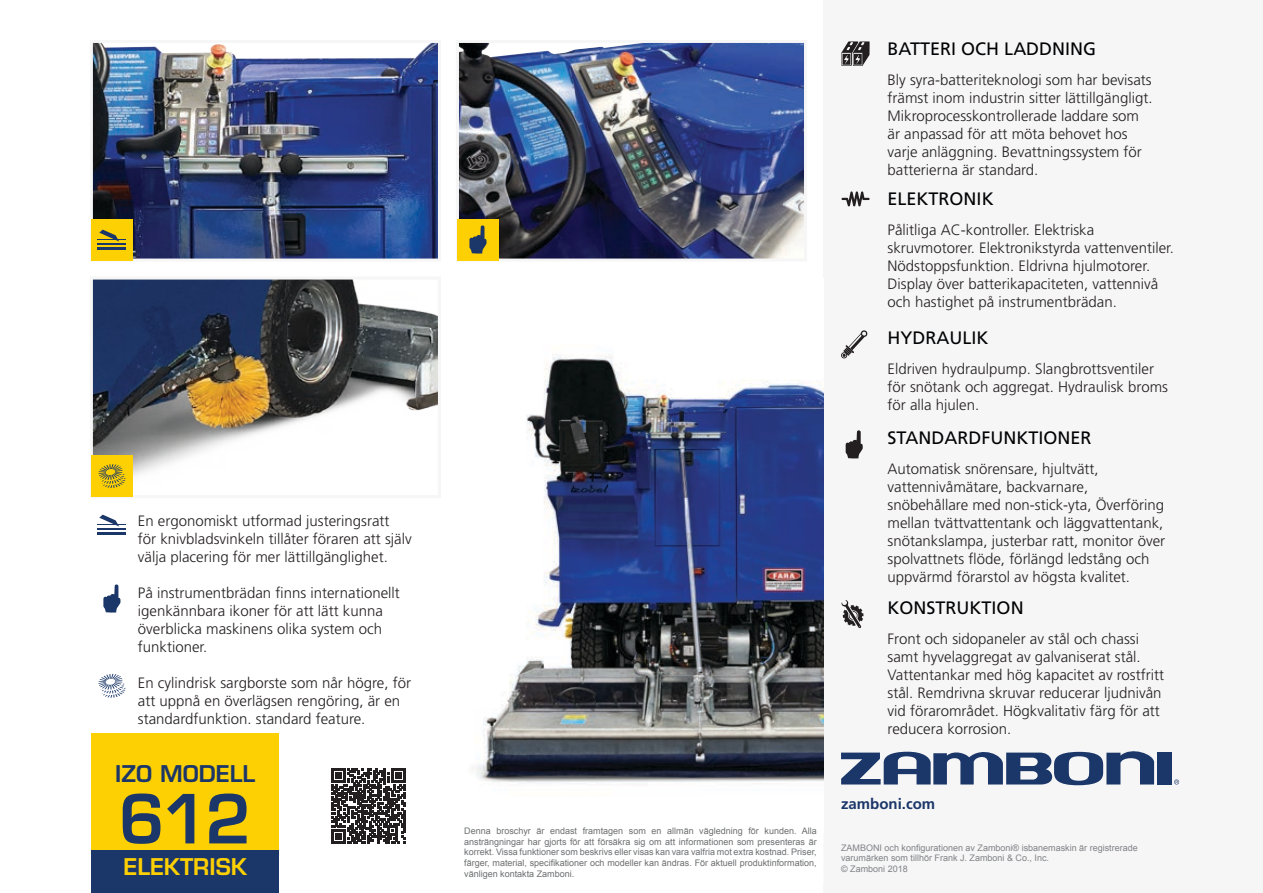
<style>
.page{position:relative;width:1263px;height:893px;background:#fff}
.page>*{position:absolute;margin:0;border:0;box-sizing:border-box;transform-origin:0 0}
.t1{font:600 66px "Eurostile LT Std";color:#1b3668}
.t2{font:600 22.5px "Eurostile LT Std";color:#1b3668}
.t3{font:600 22.5px "Eurostile LT Std";color:#fdd004}
.t4{font:18px "Frutiger";color:#010203}
.t5{font:300 15px/18px "Frutiger";color:#231f20}
.t6{font:700 15px "Frutiger";color:#1b3668}
.t7{font:9px/10.8px "Arial";color:#6d6f71;text-align:justify}
.t8{font:9px/10.8px "Arial";color:#808285}
</style>
<div class="page">
<div style="left:823px;top:0;width:440px;height:893px;background:#f6f6f7"></div>
<div style="left:91px;top:733px;width:188px;height:160px;background:#fdd004"></div>
<img style="left:473px;top:354px;width:350px;height:429px">
<img style="left:94px;top:281px;width:343px;height:213px">
<div style="left:90px;top:277px;width:351px;height:221px;border:3px solid #f6f6f7"></div>
<img style="left:460px;top:44px;width:343px;height:214px">
<div style="left:456px;top:40px;width:351px;height:222px;border:3px solid #f6f6f7"></div>
<img style="left:94px;top:44px;width:343px;height:214px">
<div style="left:90px;top:40px;width:351px;height:222px;border:3px solid #f6f6f7"></div>
<svg style="left:331px;top:768px;width:75px;height:75px"></svg>
<div style="left:1157px;top:752px;width:14px;height:32px;background:#1b3668"></div>
<svg style="left:841px;top:751px;width:313px;height:34px"></svg>
<svg style="left:1174px;top:779px;width:5px;height:5px"></svg>
<div style="left:91px;top:850px;width:188px;height:43px;background:#1b3668"></div>
<div style="left:91px;top:219px;width:41px;height:41px;background:#fdd004"></div>
<div style="left:457px;top:219px;width:41px;height:41px;background:#fdd004"></div>
<svg style="left:841px;top:41px;width:29px;height:25px"></svg>
<svg style="left:841px;top:191px;width:29px;height:15px"></svg>
<svg style="left:841px;top:600px;width:22px;height:28px"></svg>
<div style="left:91px;top:456px;width:41px;height:41px;background:#fdd004"></div>
<svg style="left:841px;top:330px;width:27px;height:29px"></svg>
<svg style="left:846px;top:430px;width:17px;height:29px"></svg>
<svg style="left:103px;top:584px;width:17px;height:29px"></svg>
<svg style="left:469px;top:225px;width:17px;height:29px"></svg>
<hr style="left:98px;top:528px;width:28px;height:2px;background:#1b3668">
<hr style="left:98px;top:532px;width:28px;height:2px;background:#1b3668">
<svg style="left:98px;top:515px;width:28px;height:12px"></svg>
<hr style="left:98px;top:243px;width:28px;height:2px;background:#1b3668">
<hr style="left:98px;top:247px;width:28px;height:2px;background:#1b3668">
<svg style="left:98px;top:230px;width:28px;height:12px"></svg>
<svg style="left:98px;top:464px;width:27px;height:24px"></svg>
<svg style="left:98px;top:674px;width:27px;height:24px"></svg>
<p class="t5" style="left:138px;top:512px;width:275px">En ergonomiskt utformad justeringsratt<br>för knivbladsvinkeln tillåter föraren att själv välja placering för mer lättillgänglighet.</p>
<p class="t5" style="left:138px;top:584px;width:263px">På instrumentbrädan finns internationellt igenkännbara ikoner för att lätt kunna överblicka maskinens olika system och funktioner.</p>
<p class="t5" style="left:138px;top:674px;width:275px">En cylindrisk sargborste som når högre, för att uppnå en överlägsen rengöring, är en standardfunktion. standard feature.</p>
<h2 class="t2" style="left:115px;top:759px;width:141px">IZO MODELL</h2>
<h1 class="t1" style="left:119px;top:778px;width:134px">612</h1>
<h2 class="t3" style="left:123px;top:853px;width:125px">ELEKTRISK</h2>
<p class="t4" style="left:888px;top:39px;width:210px">BATTERI OCH LADDNING</p>
<p class="t5" style="left:888px;top:71px;width:266px">Bly syra-batteriteknologi som har bevisats främst inom industrin sitter lättillgängligt.<br>Mikroprocesskontrollerade laddare som är anpassad för att möta behovet hos varje anläggning. Bevattningssystem för batterierna är standard.</p>
<p class="t4" style="left:888px;top:189px;width:108px">ELEKTRONIK</p>
<p class="t5" style="left:888px;top:221px;width:288px">Pålitliga AC-kontroller. Elektriska skruvmotorer. Elektronikstyrda vattenventiler.<br>Nödstoppsfunktion. Eldrivna hjulmotorer.<br>Display över batterikapaciteten, vattennivå och hastighet på instrumentbrädan.</p>
<p class="t4" style="left:888px;top:328px;width:102px">HYDRAULIK</p>
<p class="t5" style="left:888px;top:360px;width:282px">Eldriven hydraulpump. Slangbrottsventiler för snötank och aggregat. Hydraulisk broms för alla hjulen.</p>
<p class="t4" style="left:888px;top:428px;width:206px">STANDARDFUNKTIONER</p>
<p class="t5" style="left:888px;top:460px;width:279px">Automatisk snörensare, hjultvätt, vattennivåmätare, backvarnare, snöbehållare med non-stick-yta, Överföring mellan tvättvattentank och läggvattentank, snötankslampa, justerbar ratt, monitor över spolvattnets flöde, förlängd ledstång och uppvärmd förarstol av högsta kvalitet.</p>
<p class="t4" style="left:888px;top:597px;width:138px">KONSTRUKTION</p>
<p class="t5" style="left:888px;top:630px;width:278px">Front och sidopaneler av stål och chassi samt hyvelaggregat av galvaniserat stål.<br>Vattentankar med hög kapacitet av rostfritt stål. Remdrivna skruvar reducerar ljudnivån vid förarområdet. Högkvalitativ färg för att reducera korrosion.</p>
<p class="t7" style="left:464px;top:825px;width:354px">Denna broschyr är endast framtagen som en allmän vägledning för kunden. Alla ansträngningar har gjorts för att försäkra sig om att informationen som presenteras är korrekt. Vissa funktioner som beskrivs eller visas kan vara valfria mot extra kostnad. Priser, färger, material, specifikationer och modeller kan ändras. För aktuell produktinformation, vänligen kontakta Zamboni.</p>
<p class="t6" style="left:841px;top:795px;width:96px">zamboni.com</p>
<p class="t8" style="left:841px;top:842px;width:298px">ZAMBONI och konfigurationen av Zamboni® isbanemaskin är registrerade varumärken som tillhör Frank J. Zamboni &amp; Co., Inc.<br>© Zamboni 2018</p>
</div>
